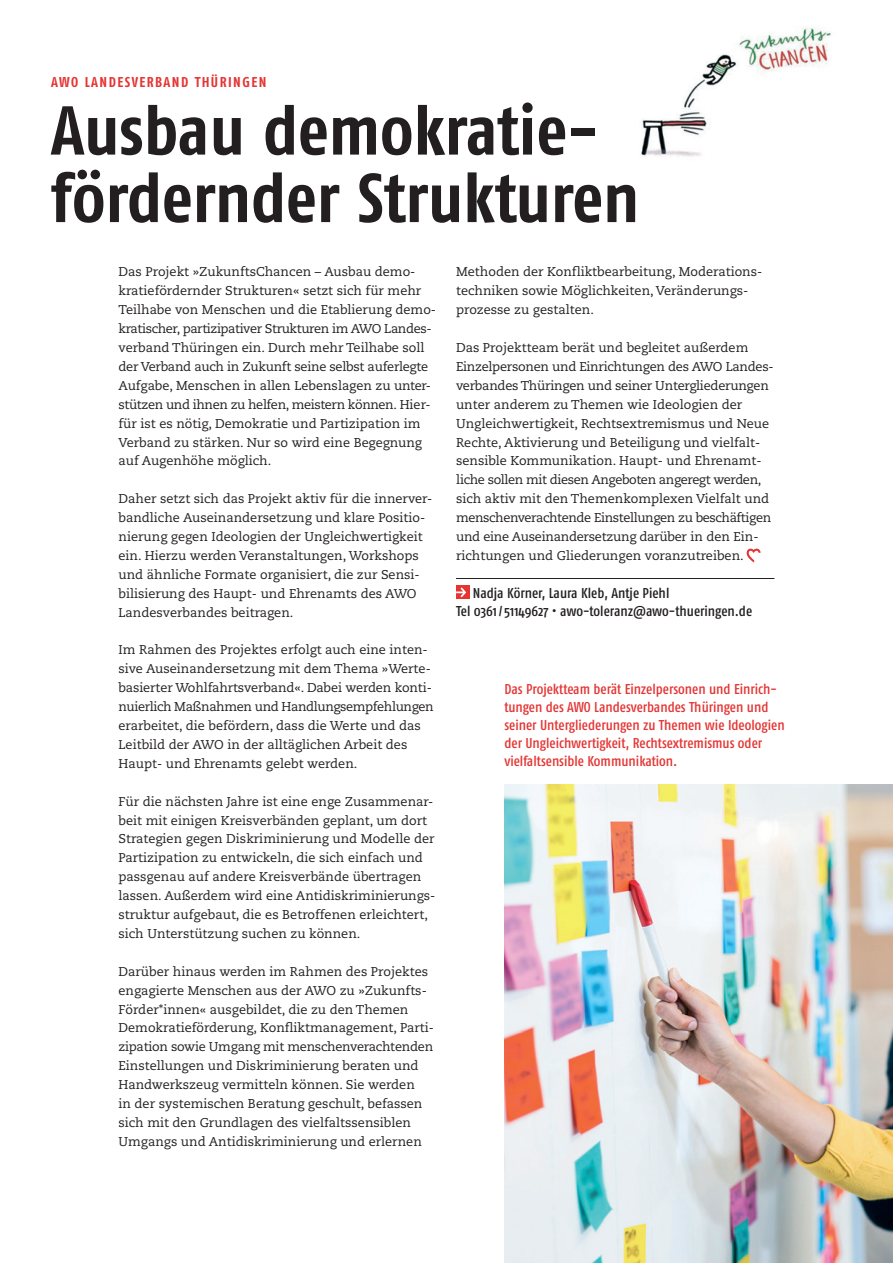
<style>
.page{position:relative;width:893px;height:1263px;background:#fff}
.page>*{position:absolute;margin:0;border:0;box-sizing:border-box;transform-origin:0 0}
.t1{font:700 69px/67.5px "Fago Co";letter-spacing:-.005em;color:#231f20}
.t2{font:14.25px/18px "Fago Co Med";color:#e43533}
.t3{font:14.25px/18px "Fago Co Med";letter-spacing:-.005em;color:#231f20}
.t4{font:700 14.25px "Fago Co";letter-spacing:.1em;color:#e43533}
.t5{font:12.75px/18.9px "Caecilia";color:#231f20}
</style>
<div class="page">
<svg style="left:746px;top:548px;width:15px;height:15px"></svg>
<hr style="left:456px;top:578px;width:318px;height:1px;background:#231f20">
<div style="left:456px;top:586px;width:13px;height:13px;background:#e43533"></div>
<svg style="left:456px;top:587px;width:10px;height:10px"></svg>
<img style="left:641px;top:27px;width:191px;height:130px">
<img style="left:504px;top:785px;width:389px;height:478px">
<p class="t4" style="left:51px;top:74px;width:217px">AWO LANDESVERBAND THÜRINGEN</p>
<h1 class="t1" style="left:51px;top:96px;width:590px">Ausbau demokratie&shy;fördernder Strukturen</h1>
<p class="t5" style="left:119px;top:263px;width:319px">Das Projekt »ZukunftsChancen – Ausbau demo&shy;kratiefördernder Strukturen« setzt sich für mehr Teilhabe von Menschen und die Etablierung demo&shy;kratischer, partizipativer Strukturen im AWO Landes&shy;verband Thüringen ein. Durch mehr Teilhabe soll der Verband auch in Zukunft seine selbst auferlegte Aufgabe, Menschen in allen Lebenslagen zu unter&shy;stützen und ihnen zu helfen, meistern können. Hier&shy;für ist es nötig, Demokratie und Partizipation im Verband zu stärken. Nur so wird eine Begegnung auf Augenhöhe möglich.</p>
<p class="t5" style="left:119px;top:490px;width:315px">Daher setzt sich das Projekt aktiv für die innerver&shy;bandliche Auseinandersetzung und klare Positio&shy;nierung gegen Ideologien der Ungleichwertigkeit ein. Hierzu werden Veranstaltungen, Workshops und ähnliche Formate organisiert, die zur Sensi&shy;bilisierung des Haupt- und Ehrenamts des AWO Landesverbandes beitragen.</p>
<p class="t5" style="left:119px;top:641px;width:317px">Im Rahmen des Projektes erfolgt auch eine inten&shy;sive Auseinandersetzung mit dem Thema »Werte&shy;basierter Wohlfahrtsverband«. Dabei werden konti&shy;nuierlich Maßnahmen und Handlungsempfehlungen erarbeitet, die befördern, dass die Werte und das Leitbild der AWO in der alltäglichen Arbeit des Haupt- und Ehrenamts gelebt werden.</p>
<p class="t5" style="left:119px;top:792px;width:318px">Für die nächsten Jahre ist eine enge Zusammenar&shy;beit mit einigen Kreisverbänden geplant, um dort Strategien gegen Diskriminierung und Modelle der Partizipation zu entwickeln, die sich einfach und passgenau auf andere Kreisverbände übertragen lassen. Außerdem wird eine Antidiskriminierungs&shy;struktur aufgebaut, die es Betroffenen erleichtert, sich Unterstützung suchen zu können.</p>
<p class="t5" style="left:119px;top:962px;width:317px">Darüber hinaus werden im Rahmen des Projektes engagierte Menschen aus der AWO zu »Zukunfts-Förder*innen« ausgebildet, die zu den Themen Demokratieförderung, Konfliktmanagement, Parti&shy;zipation sowie Umgang mit menschenverachtenden Einstellungen und Diskriminierung beraten und Handwerkszeug vermitteln können. Sie werden<br>in der systemischen Beratung geschult, befassen sich mit den Grundlagen des vielfaltssensiblen Umgangs und Antidiskriminierung und erlernen</p>
<p class="t5" style="left:456px;top:263px;width:308px">Methoden der Konfliktbearbeitung, Moderations&shy;techniken sowie Möglichkeiten, Veränderungs&shy;prozesse zu gestalten.</p>
<p class="t5" style="left:456px;top:338px;width:319px">Das Projektteam berät und begleitet außerdem Einzelpersonen und Einrichtungen des AWO Landes&shy;verbandes Thüringen und seiner Untergliederungen unter anderem zu Themen wie Ideologien der Ungleichwertigkeit, Rechtsextremismus und Neue Rechte, Aktivierung und Beteiligung und vielfalt&shy;sensible Kommunikation. Haupt- und Ehrenamt&shy;liche sollen mit diesen Angeboten angeregt werden, sich aktiv mit den Themenkomplexen Vielfalt und menschenverachtende Einstellungen zu beschäftigen und eine Auseinandersetzung darüber in den Ein&shy;richtungen und Gliederungen voranzutreiben.</p>
<p class="t3" style="left:456px;top:584px;width:298px;text-indent:17px">Nadja Körner, Laura Kleb, Antje Piehl<br>Tel 0361/ 51149627 • awo-toleranz@awo-thueringen.de</p>
<p class="t2" style="left:504px;top:680px;width:282px">Das Projektteam berät Einzelpersonen und Einrich&shy;tungen des AWO Landesverbandes Thüringen und seiner Untergliederungen zu Themen wie Ideologien der Ungleichwertigkeit, Rechtsextremismus oder vielfaltsensible Kommunikation.</p>
</div>
